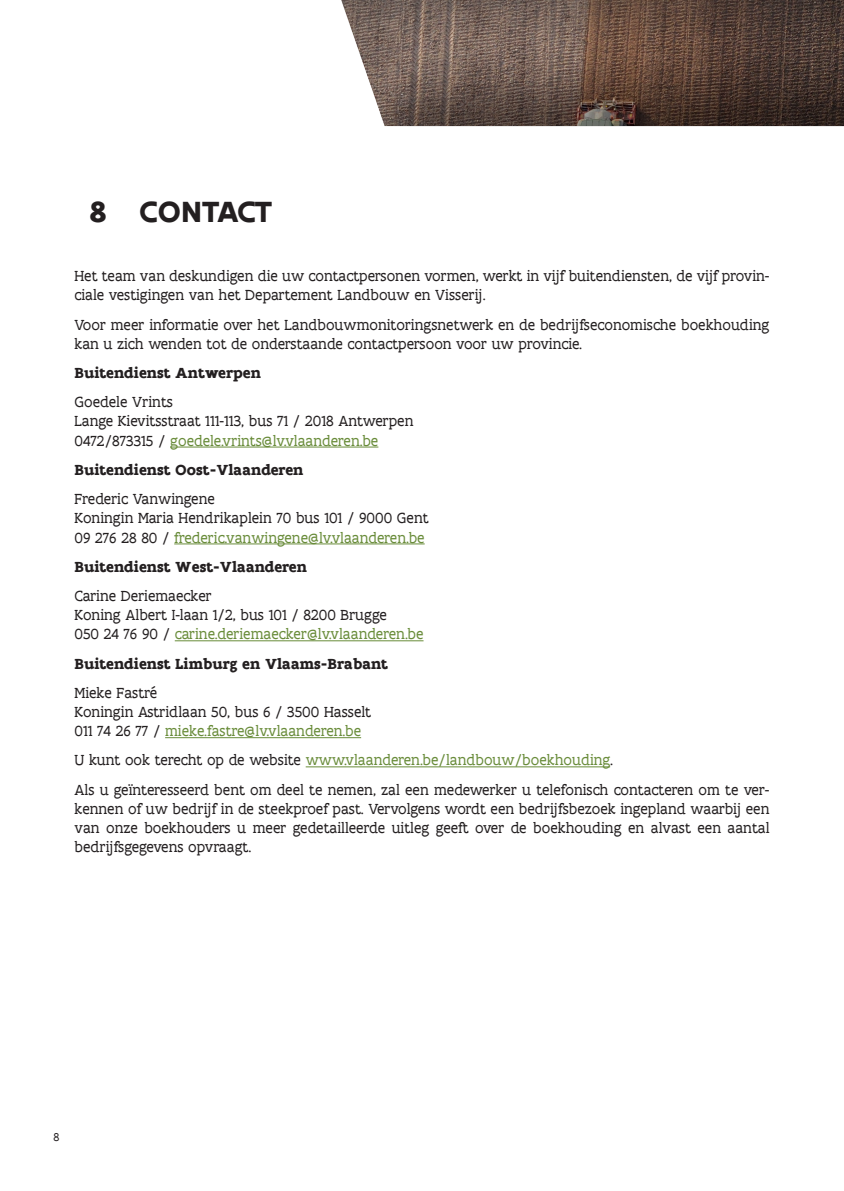
<style>
.page{position:relative;width:844px;height:1191px;background:#fff}
.page>*{position:absolute;margin:0;border:0;box-sizing:border-box;transform-origin:0 0}
.t1{font:700 31.5px "Flanders Art Sans";letter-spacing:-.01em;color:#231f20}
.lopende_tekst{font:15.75px/19.2px "Flanders Art Serif";color:#231f20}
.lopende_tekst-2{font:700 15.75px "Flanders Art Serif";color:#231f20}
.lopende_tekst-3{font:15.75px "Flanders Art Serif";color:#698c3a}
.t2{font:12.25px "Flanders Art Serif";color:#231f20}
.s1{color:#698c3a}
.s2{color:#231f20}
</style>
<div class="page">
<svg style="left:341px;top:0;width:502px;height:127px"></svg>
<hr style="left:170px;top:447px;width:208px;height:1px;background:#698c3a">
<hr style="left:174px;top:543px;width:250px;height:1px;background:#698c3a">
<hr style="left:175px;top:640px;width:248px;height:1px;background:#698c3a">
<hr style="left:165px;top:737px;width:196px;height:1px;background:#698c3a">
<hr style="left:305px;top:766px;width:305px;height:1px;background:#698c3a">
<p class="t1" style="left:89px;top:192px;width:184px">8 CONTACT</p>
<p class="lopende_tekst" style="left:74px;top:267px;width:696px">Het team van deskundigen die uw contactpersonen vormen, werkt in vijf buitendiensten, de vijf provin&shy;ciale vestigingen van het Departement Landbouw en Visserij.</p>
<p class="lopende_tekst" style="left:74px;top:315px;width:696px">Voor meer informatie over het Landbouwmonitoringsnetwerk en de bedrijfseconomische boekhouding kan u zich wenden tot de onderstaande contactpersoon voor uw provincie.</p>
<p class="lopende_tekst-2" style="left:74px;top:363px;width:188px">Buitendienst Antwerpen</p>
<p class="lopende_tekst" style="left:74px;top:393px;width:340px">Goedele Vrints<br>Lange Kievitsstraat 111-113, bus 71 / 2018 Antwerpen<br>0472/873315 / <span class="s1">goedele.vrints@lv.vlaanderen.be</span></p>
<p class="lopende_tekst-2" style="left:74px;top:460px;width:230px">Buitendienst Oost-Vlaanderen</p>
<p class="lopende_tekst" style="left:74px;top:490px;width:355px">Frederic Vanwingene<br>Koningin Maria Hendrikaplein 70 bus 101 / 9000 Gent<br>09 276 28 80 / <span class="s1">frederic.vanwingene@lv.vlaanderen.be</span></p>
<p class="lopende_tekst-2" style="left:74px;top:556px;width:234px">Buitendienst West-Vlaanderen</p>
<p class="lopende_tekst" style="left:74px;top:586px;width:350px">Carine Deriemaecker<br>Koning Albert I-laan 1/2, bus 101 / 8200 Brugge<br>050 24 76 90 / <span class="s1">carine.deriemaecker@lv.vlaanderen.be</span></p>
<p class="lopende_tekst-2" style="left:74px;top:653px;width:315px">Buitendienst Limburg en Vlaams-Brabant</p>
<p class="lopende_tekst" style="left:74px;top:683px;width:298px">Mieke Fastré<br>Koningin Astridlaan 50, bus 6 / 3500 Hasselt<br>011 74 26 77 / <span class="s1">mieke.fastre@lv.vlaanderen.be</span></p>
<p class="lopende_tekst-3" style="left:74px;top:751px;width:540px"><span class="s2">U kunt ook terecht op de website</span> www.vlaanderen.be/landbouw/boekhouding<span class="s2">.</span></p>
<p class="lopende_tekst" style="left:74px;top:780px;width:696px;text-align:justify">Als u geïnteresseerd bent om deel te nemen, zal een medewerker u telefonisch contacteren om te ver&shy;kennen of uw bedrijf in de steekproef past. Vervolgens wordt een bedrijfsbezoek ingepland waarbij een van onze boekhouders u meer gedetailleerde uitleg geeft over de boekhouding en alvast een aantal bedrijfsgegevens opvraagt.</p>
<p class="t2" style="left:54px;top:1129px;width:7px">8</p>
</div>
